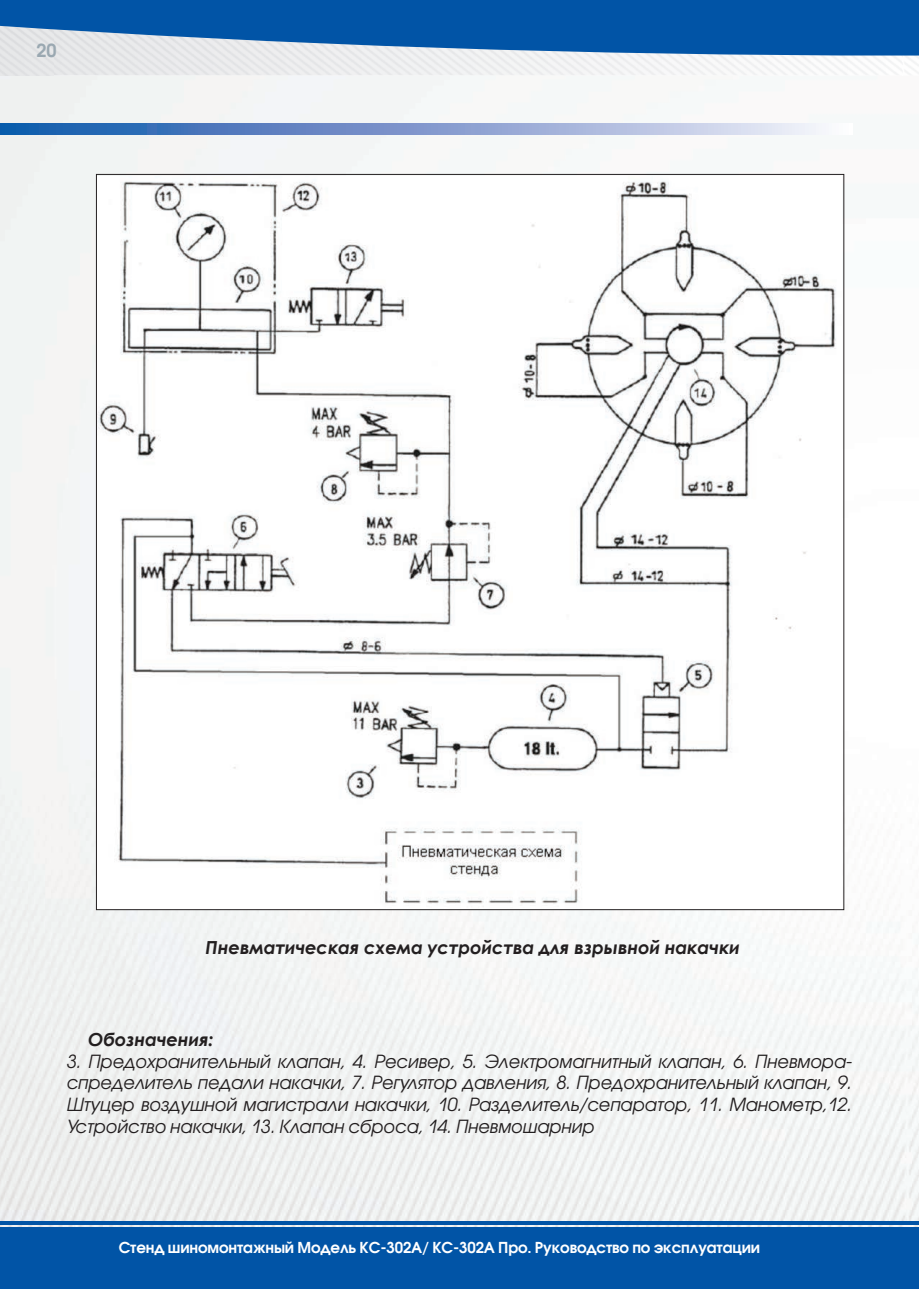
<style>
.page{position:relative;width:919px;height:1289px;background:#fff}
.page>*{position:absolute;margin:0;border:0;box-sizing:border-box;transform-origin:0 0}
.t1{font:italic 18px/21.6px "Avant Garde Gothic C";letter-spacing:-.01em;color:#231f20;text-align:justify}
.t2{font:italic 700 18px "Century Gothic";letter-spacing:-.01em;color:#231f20}
.t3{font:600 18px "Avant Garde Gothic C";color:#9aa8b1}
.t4{font:600 15px "Avant Garde Gothic C";letter-spacing:-.01em;color:#fff}
</style>
<div class="page">
<img style="left:0;top:75px;width:918px;height:1152px">
<svg style="left:0;top:23px;width:918px;height:43px"></svg>
<div style="left:0;top:0;width:918px;height:23px;background:#0154a6"></div>
<div style="left:0;top:1227px;width:918px;height:61px;background:#0154a6"></div>
<svg style="left:0;top:1220px;width:918px;height:4px;fill:#0154a6"></svg>
<svg style="left:0;top:124px;width:852px;height:10px"></svg>
<img style="left:98px;top:176px;width:743px;height:731px">
<p class="t3" style="left:37px;top:39px;width:21px">20</p>
<p class="t2" style="left:206px;top:933px;width:536px">Пневматическая схема устройства для взрывной накачки</p>
<p class="t2" style="left:88px;top:1025px;width:127px">Обозначения:</p>
<p class="t1" style="left:67px;top:1050px;width:786px">3. Предохранительный клапан, 4. Ресивер, 5. Электромагнитный клапан, 6. Пневмора&shy;спределитель педали накачки, 7. Регулятор давления, 8. Предохранительный клапан, 9.<br>Штуцер воздушной магистрали накачки, 10. Разделитель/сепаратор, 11. Манометр,12.<br>Устройство накачки, 13. Клапан сброса, 14. Пневмошарнир</p>
<p class="t4" style="left:119px;top:1238px;width:643px">Стенд шиномонтажный Модель КС-302А/ КС-302А Про. Руководство по эксплуатации</p>
</div>
